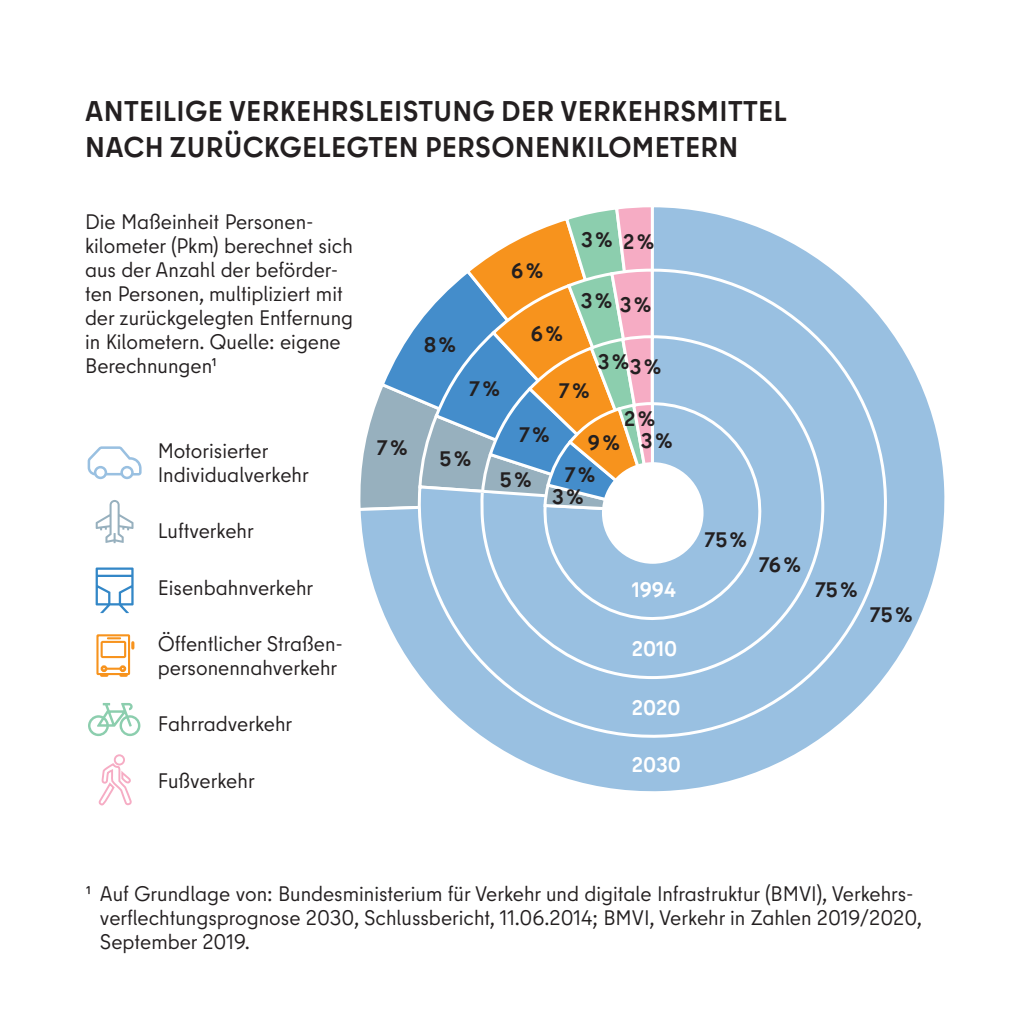
<style>
.page{position:relative;width:1021px;height:1021px;background:#fff}
.page>*{position:absolute;margin:0;border:0;box-sizing:border-box;transform-origin:0 0}
.t1{font:700 28.5px/36px "Berlin Type";letter-spacing:.01em;color:#231f20}
.Fließtext_7_8pt{font:21px/24px "Berlin Type";color:#231f20}
.t2{font:700 21px "Berlin Type";color:#231f20}
.t3{font:700 21px "Berlin Type";color:#fff}
</style>
<div class="page">
<svg style="left:360px;top:207px;width:585px;height:585px"></svg>
<svg style="left:411px;top:267px;width:486px;height:480px;background:#a4c7e4"></svg>
<div style="left:480px;top:335px;width:344px;height:344px;background:#99c0e1;border:3px solid #fff;border-radius:166px"></div>
<svg style="left:543px;top:402px;width:219px;height:218px"></svg>
<svg style="left:360px;top:207px;width:296px;height:308px"></svg>
<div style="left:602px;top:462px;width:101px;height:101px;background:#fff;border-radius:50%"></div>
<svg style="left:96px;top:500px;width:37px;height:43px"></svg>
<svg style="left:88px;top:446px;width:54px;height:33px"></svg>
<svg style="left:88px;top:703px;width:52px;height:33px"></svg>
<svg style="left:96px;top:567px;width:38px;height:46px"></svg>
<svg style="left:98px;top:762px;width:34px;height:44px"></svg>
<div style="left:114px;top:754px;width:11px;height:11px;border:2px solid #f6acc4;border-radius:50%"></div>
<div style="left:96px;top:634px;width:34px;height:41px;border:2px solid #f7931d"></div>
<div style="left:101px;top:641px;width:25px;height:17px;border:2px solid #f7931d"></div>
<div style="left:101px;top:665px;width:6px;height:7px;border:3px solid #f7931d;border-radius:50%"></div>
<div style="left:119px;top:665px;width:7px;height:7px;border:3px solid #f7931d;border-radius:50%"></div>
<svg style="left:108px;top:637px;width:12px;height:2px"></svg>
<svg style="left:102px;top:666px;width:24px;height:10px"></svg>
<svg style="left:131px;top:642px;width:3px;height:6px"></svg>
<h3 class="t1" style="left:85px;top:93px;width:703px">ANTEILIGE VERKEHRSLEISTUNG DER VERKEHRSMITTEL<br>NACH ZURÜCKGELEGTEN PERSONENKILOMETERN</h3>
<p class="Fließtext_7_8pt" style="left:85px;top:210px;width:269px">Die Maßeinheit Personen&shy;kilometer (Pkm) berechnet sich aus der Anzahl der beförder&shy;ten Personen, multipliziert mit der zurückgelegten Entfernung in Kilometern. Quelle: eigene<br>Berechnungen1</p>
<p class="Fließtext_7_8pt" style="left:158px;top:439px;width:152px">Motorisierter<br>Individualverkehr</p>
<p class="Fließtext_7_8pt" style="left:158px;top:519px;width:97px">Luftverkehr</p>
<p class="Fließtext_7_8pt" style="left:158px;top:575px;width:157px">Eisenbahnverkehr</p>
<p class="Fließtext_7_8pt" style="left:158px;top:631px;width:187px">Öffentlicher Straßen&shy;personennahverkehr</p>
<p class="Fließtext_7_8pt" style="left:158px;top:712px;width:136px">Fahrradverkehr</p>
<p class="Fließtext_7_8pt" style="left:158px;top:768px;width:98px">Fußverkehr</p>
<p class="t2" style="left:377px;top:434px;width:32px">7%</p>
<p class="t2" style="left:511px;top:257px;width:33px">6%</p>
<p class="t2" style="left:581px;top:226px;width:33px">3%</p>
<p class="t2" style="left:623px;top:228px;width:32px">2%</p>
<p class="t2" style="left:580px;top:287px;width:33px">3%</p>
<p class="t2" style="left:619px;top:291px;width:33px">3%</p>
<p class="t2" style="left:531px;top:320px;width:33px">6%</p>
<p class="t2" style="left:423px;top:331px;width:34px">8%</p>
<p class="t2" style="left:597px;top:348px;width:33px">3%</p>
<p class="t2" style="left:629px;top:353px;width:33px">3%</p>
<p class="t2" style="left:624px;top:405px;width:32px">2%</p>
<p class="t2" style="left:469px;top:375px;width:32px">7%</p>
<p class="t2" style="left:559px;top:377px;width:32px">7%</p>
<p class="t2" style="left:588px;top:428px;width:33px">9%</p>
<p class="t2" style="left:519px;top:421px;width:32px">7%</p>
<p class="t2" style="left:641px;top:427px;width:33px">3%</p>
<p class="t2" style="left:439px;top:445px;width:33px">5%</p>
<p class="t2" style="left:564px;top:461px;width:32px">7%</p>
<p class="t2" style="left:500px;top:466px;width:33px">5%</p>
<p class="t2" style="left:552px;top:483px;width:33px">3%</p>
<p class="t3" style="left:631px;top:576px;width:46px">1994</p>
<p class="t3" style="left:631px;top:634px;width:47px">2010</p>
<p class="t3" style="left:631px;top:694px;width:50px">2020</p>
<p class="t3" style="left:631px;top:751px;width:51px">2030</p>
<p class="t2" style="left:704px;top:526px;width:44px">75%</p>
<p class="t2" style="left:759px;top:551px;width:43px">76%</p>
<p class="t2" style="left:815px;top:576px;width:44px">75%</p>
<p class="t2" style="left:870px;top:601px;width:44px">75%</p>
<p class="Fließtext_7_8pt" style="left:100px;top:881px;width:823px;text-indent:-14px">1 Auf Grundlage von: Bundesministerium für Verkehr und digitale Infrastruktur (BMVI), Verkehrs&shy;verflechtungsprognose 2030, Schlussbericht, 11.06.2014; BMVI, Verkehr in Zahlen 2019/2020,<br>September 2019.</p>
</div>
